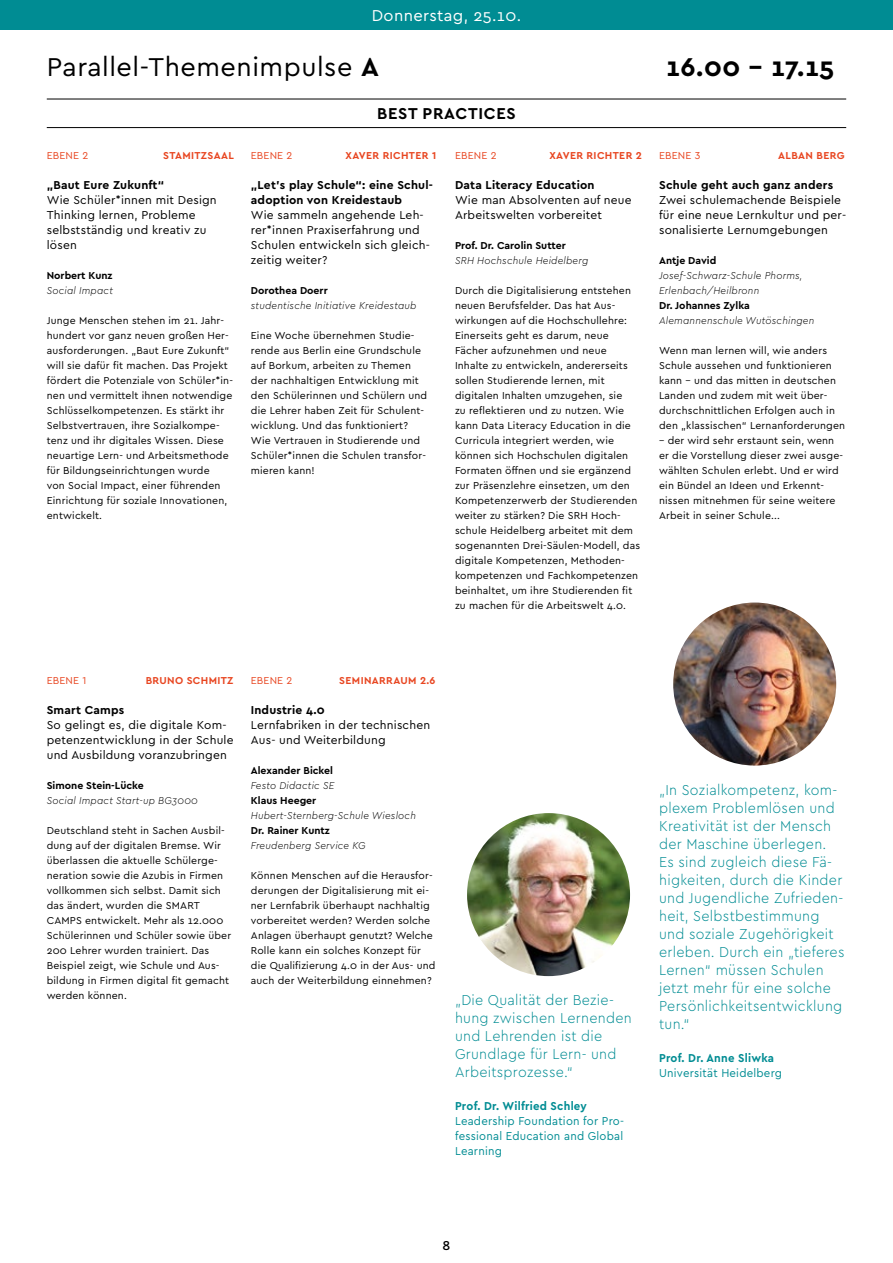
<style>
.page{position:relative;width:893px;height:1263px;background:#fff}
.page>*{position:absolute;margin:0;border:0;box-sizing:border-box;transform-origin:0 0}
.t1{font:27px "Cera PRO";letter-spacing:.02em;color:#000}
.t2{font:700 27px "Cera PRO";color:#000}
.t3{font:16.5px "Cera PRO";letter-spacing:.02em;color:#fff}
.t4{font:700 16.5px "Cera PRO";letter-spacing:.04em;color:#000}
.t5{font:300 15px/18px "Cera PRO";letter-spacing:.02em;color:#008c93;scale:.95 1}
.t6{font:500 13.5px "Cera PRO";color:#000}
.t7{font:12px/15px "Cera PRO";letter-spacing:.015em;color:#000}
.t8{font:700 12px/15px "Cera PRO";letter-spacing:.015em;color:#000}
.t9{font:12px/15px "Cera PRO";letter-spacing:.02em;color:#008c93;text-align:justify;scale:.95 1}
.t10{font:700 12px "Cera PRO";letter-spacing:.02em;color:#008c93;scale:.95 1}
.t11{font:10.5px/15px "Cera PRO";letter-spacing:.015em;color:#000}
.t12{font:italic 300 10.5px/15px "Cera PRO";letter-spacing:.02em;color:#000;scale:.95 1}
.t13{font:700 10.5px "Cera PRO";color:#000}
.t14{font:700 10.5px "Cera PRO";letter-spacing:.035em;color:#e84621}
.t15{font:10.5px "Cera PRO";letter-spacing:.015em;color:#e84621}
.s1{font-weight:700}
</style>
<div class="page">
<div style="left:0;top:0;width:893px;height:30px;background:#008c93"></div>
<hr style="left:47px;top:99px;width:799px;height:1px;background:#000">
<hr style="left:47px;top:127px;width:799px;height:1px;background:#000">
<img style="left:673px;top:602px;width:163px;height:163px;border-radius:81px">
<img style="left:467px;top:813px;width:163px;height:163px;border-radius:81px">
<h2 class="t3" style="left:372px;top:4px;width:151px">Donnerstag, 25.10.</h2>
<h1 class="t1" style="left:47px;top:49px;width:333px">Parallel-Themenimpulse <span class="s1">A</span></h1>
<h1 class="t2" style="left:666px;top:49px;width:170px">16.00 – 17.15</h1>
<h2 class="t4" style="left:377px;top:103px;width:140px">BEST PRACTICES</h2>
<p class="t15" style="left:47px;top:149px;width:43px">EBENE 2</p>
<p class="t14" style="left:163px;top:149px;width:72px">STAMITZSAAL</p>
<p class="t8" style="left:47px;top:177px;width:119px">„Baut Eure Zukunft“</p>
<p class="t7" style="left:47px;top:192px;width:171px">Wie Schüler*innen mit Design<br>Thinking lernen, Probleme selbstständig und kreativ zu lösen</p>
<p class="t13" style="left:47px;top:269px;width:67px">Norbert Kunz</p>
<p class="t12" style="left:47px;top:283px;width:71px">Social Impact</p>
<p class="t11" style="left:47px;top:313px;width:188px">Junge Menschen stehen im 21. Jahr&shy;hundert vor ganz neuen großen Her&shy;ausforderungen. „Baut Eure Zukunft“ will sie dafür fit machen. Das Projekt fördert die Potenziale von Schüler*in&shy;nen und vermittelt ihnen notwendige Schlüsselkompetenzen. Es stärkt ihr Selbstvertrauen, ihre Sozialkompe&shy;tenz und ihr digitales Wissen. Diese neuartige Lern- und Arbeitsmethode für Bildungseinrichtungen wurde<br>von Social Impact, einer führenden Einrichtung für soziale Innovationen, entwickelt.</p>
<p class="t15" style="left:251px;top:149px;width:43px">EBENE 2</p>
<p class="t14" style="left:345px;top:149px;width:92px">XAVER RICHTER 1</p>
<p class="t8" style="left:251px;top:177px;width:184px">„Let’s play Schule“: eine Schul&shy;adoption von Kreidestaub</p>
<p class="t7" style="left:251px;top:207px;width:181px">Wie sammeln angehende Leh&shy;rer*innen Praxiserfahrung und<br>Schulen entwickeln sich gleich&shy;zeitig weiter?</p>
<p class="t13" style="left:251px;top:284px;width:78px">Dorothea Doerr</p>
<p class="t12" style="left:251px;top:298px;width:176px">studentische Initiative Kreidestaub</p>
<p class="t11" style="left:251px;top:328px;width:178px">Eine Woche übernehmen Studie&shy;rende aus Berlin eine Grundschule auf Borkum, arbeiten zu Themen der nachhaltigen Entwicklung mit den Schülerinnen und Schülern und die Lehrer haben Zeit für Schulent&shy;wicklung. Und das funktioniert?<br>Wie Vertrauen in Studierende und<br>Schüler*innen die Schulen transfor&shy;mieren kann!</p>
<p class="t15" style="left:455px;top:149px;width:43px">EBENE 2</p>
<p class="t14" style="left:549px;top:149px;width:94px">XAVER RICHTER 2</p>
<p class="t8" style="left:455px;top:177px;width:141px">Data Literacy Education</p>
<p class="t7" style="left:455px;top:192px;width:178px">Wie man Absolventen auf neue<br>Arbeitswelten vorbereitet</p>
<p class="t13" style="left:455px;top:239px;width:112px">Prof. Dr. Carolin Sutter</p>
<p class="t12" style="left:455px;top:253px;width:142px">SRH Hochschule Heidelberg</p>
<p class="t11" style="left:455px;top:283px;width:187px">Durch die Digitalisierung entstehen neuen Berufsfelder. Das hat Aus&shy;wirkungen auf die Hochschullehre:<br>Einerseits geht es darum, neue Fächer aufzunehmen und neue Inhalte zu entwickeln, andererseits sollen Studierende lernen, mit digitalen Inhalten umzugehen, sie<br>zu reflektieren und zu nutzen. Wie kann Data Literacy Education in die Curricula integriert werden, wie können sich Hochschulen digitalen Formaten öffnen und sie ergänzend zur Präsenzlehre einsetzen, um den Kompetenzerwerb der Studierenden weiter zu stärken? Die SRH Hoch&shy;schule Heidelberg arbeitet mit dem sogenannten Drei-Säulen-Modell, das digitale Kompetenzen, Methoden&shy;kompetenzen und Fachkompetenzen beinhaltet, um ihre Studierenden fit zu machen für die Arbeitswelt 4.0.</p>
<p class="t15" style="left:659px;top:149px;width:43px">EBENE 3</p>
<p class="t14" style="left:778px;top:149px;width:68px">ALBAN BERG</p>
<p class="t8" style="left:659px;top:177px;width:176px">Schule geht auch ganz anders</p>
<p class="t7" style="left:659px;top:192px;width:189px">Zwei schulemachende Beispiele für eine neue Lernkultur und per&shy;sonalisierte Lernumgebungen</p>
<p class="t13" style="left:659px;top:254px;width:59px">Antje David</p>
<p class="t12" style="left:659px;top:268px;width:153px">Josef-Schwarz-Schule Phorms,<br>Erlenbach/Heilbronn</p>
<p class="t13" style="left:659px;top:299px;width:92px">Dr. Johannes Zylka</p>
<p class="t12" style="left:659px;top:313px;width:165px">Alemannenschule Wutöschingen</p>
<p class="t11" style="left:659px;top:343px;width:188px">Wenn man lernen will, wie anders Schule aussehen und funktionieren kann – und das mitten in deutschen Landen und zudem mit weit über&shy;durchschnittlichen Erfolgen auch in den „klassischen“ Lernanforderungen</p>
<p class="t11" style="left:659px;top:433px;width:186px">– der wird sehr erstaunt sein, wenn er die Vorstellung dieser zwei ausge&shy;wählten Schulen erlebt. Und er wird ein Bündel an Ideen und Erkennt&shy;nissen mitnehmen für seine weitere Arbeit in seiner Schule...</p>
<p class="t15" style="left:47px;top:674px;width:41px">EBENE 1</p>
<p class="t14" style="left:146px;top:674px;width:89px">BRUNO SCHMITZ</p>
<p class="t8" style="left:47px;top:702px;width:79px">Smart Camps</p>
<p class="t7" style="left:47px;top:717px;width:188px">So gelingt es, die digitale Kom&shy;petenzentwicklung in der Schule und Ausbildung voranzubringen</p>
<p class="t13" style="left:47px;top:779px;width:99px">Simone Stein-Lücke</p>
<p class="t12" style="left:47px;top:793px;width:161px">Social Impact Start-up BG3000</p>
<p class="t11" style="left:47px;top:823px;width:186px">Deutschland steht in Sachen Ausbil&shy;dung auf der digitalen Bremse. Wir überlassen die aktuelle Schülerge&shy;neration sowie die Azubis in Firmen vollkommen sich selbst. Damit sich das ändert, wurden die SMART CAMPS entwickelt. Mehr als 12.000<br>Schülerinnen und Schüler sowie über 200 Lehrer wurden trainiert. Das Beispiel zeigt, wie Schule und Aus&shy;bildung in Firmen digital fit gemacht werden können.</p>
<p class="t15" style="left:251px;top:674px;width:43px">EBENE 2</p>
<p class="t14" style="left:339px;top:674px;width:98px">SEMINARRAUM 2.6</p>
<p class="t8" style="left:251px;top:702px;width:75px">Industrie 4.0</p>
<p class="t7" style="left:251px;top:717px;width:181px">Lernfabriken in der technischen<br>Aus- und Weiterbildung</p>
<p class="t13" style="left:251px;top:764px;width:84px">Alexander Bickel</p>
<p class="t12" style="left:251px;top:778px;width:89px">Festo Didactic SE</p>
<p class="t13" style="left:251px;top:794px;width:67px">Klaus Heeger</p>
<p class="t12" style="left:251px;top:808px;width:175px">Hubert-Sternberg-Schule Wiesloch</p>
<p class="t13" style="left:251px;top:824px;width:80px">Dr. Rainer Kuntz</p>
<p class="t12" style="left:251px;top:838px;width:122px">Freudenberg Service KG</p>
<p class="t11" style="left:251px;top:868px;width:186px">Können Menschen auf die Herausfor&shy;derungen der Digitalisierung mit ei&shy;ner Lernfabrik überhaupt nachhaltig vorbereitet werden? Werden solche Anlagen überhaupt genutzt? Welche Rolle kann ein solches Konzept für die Qualifizierung 4.0 in der Aus- und auch der Weiterbildung einnehmen?</p>
<h3 class="t5" style="left:455px;top:990px;width:188px">„Die Qualität der Bezie&shy;hung zwischen Lernenden und Lehrenden ist die<br>Grundlage für Lern- und<br>Arbeitsprozesse.“</h3>
<p class="t10" style="left:455px;top:1098px;width:140px">Prof. Dr. Wilfried Schley</p>
<p class="t9" style="left:455px;top:1113px;width:179px">Leadership Foundation for Pro&shy;fessional Education and Global Learning</p>
<p class="t5" style="left:659px;top:780px;width:197px">„In Sozialkompetenz, kom&shy;plexem Problemlösen und<br>Kreativität ist der Mensch der Maschine überlegen.<br>Es sind zugleich diese Fä&shy;higkeiten, durch die Kinder und Jugendliche Zufrieden&shy;heit, Selbstbestimmung und soziale Zugehörigkeit erleben. Durch ein „tieferes<br>Lernen“ müssen Schulen jetzt mehr für eine solche<br>Persönlichkeitsentwicklung tun.“</p>
<p class="t10" style="left:659px;top:1049px;width:123px">Prof. Dr. Anne Sliwka</p>
<p class="t9" style="left:659px;top:1064px;width:131px">Universität Heidelberg</p>
<p class="t6" style="left:443px;top:1236px;width:9px">8</p>
</div>
